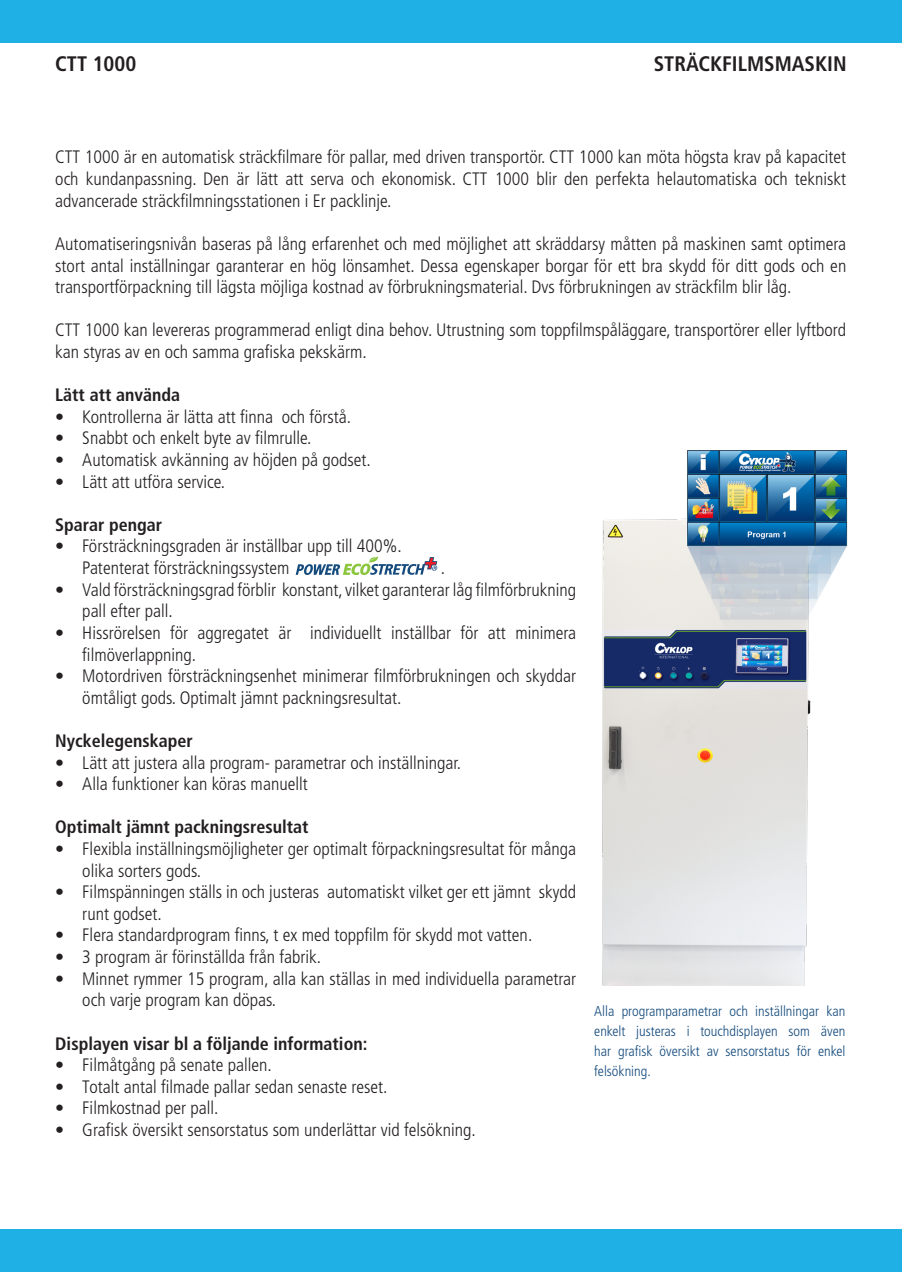
<style>
.page{position:relative;width:902px;height:1272px;background:#fff}
.page>*{position:absolute;margin:0;border:0;box-sizing:border-box;transform-origin:0 0}
.t1{font:700 condensed 21px "Frutiger LT Std";color:#231f20}
.t2{font:300 condensed 18px/21.6px "Frutiger LT Std";color:#231f20}
.t3{font:700 condensed 18px "Frutiger LT Std";color:#231f20}
.Burtech_manualer_vit{font:300 condensed 14.25px/20px "Frutiger LT Std";color:#144a7c;text-align:justify}
</style>
<div class="page">
<div style="left:0;top:1229px;width:901px;height:42px;background:#1fb0e6"></div>
<div style="left:0;top:0;width:901px;height:43px;background:#1fb0e6"></div>
<hr style="left:901px;top:1229px;width:1px;height:42px;background:#1fb0e6">
<hr style="left:901px;top:0;width:1px;height:43px;background:#1fb0e6">
<img style="left:602px;top:450px;width:246px;height:536px">
<svg style="left:296px;top:556px;width:141px;height:19px"></svg>
<p class="t1" style="left:55px;top:51px;width:83px">CTT 1000</p>
<p class="t1" style="left:653px;top:51px;width:194px">STRÄCKFILMSMASKIN</p>
<p class="t2" style="left:55px;top:147px;width:792px;text-align:justify">CTT 1000 är en automatisk sträckfilmare för pallar, med driven transportör. CTT 1000 kan möta högsta krav på kapacitet och kundanpassning. Den är lätt att serva och ekonomisk. CTT 1000 blir den perfekta helautomatiska och tekniskt advancerade sträckfilmningsstationen i Er packlinje.</p>
<p class="t2" style="left:55px;top:233px;width:792px;text-align:justify">Automatiseringsnivån baseras på lång erfarenhet och med möjlighet att skräddarsy måtten på maskinen samt optimera stort antal inställningar garanterar en hög lönsamhet. Dessa egenskaper borgar för ett bra skydd för ditt gods och en transportförpackning till lägsta möjliga kostnad av förbrukningsmaterial. Dvs förbrukningen av sträckfilm blir låg.</p>
<p class="t2" style="left:55px;top:319px;width:792px">CTT 1000 kan levereras programmerad enligt dina behov. Utrustning som toppfilmspåläggare, transportörer eller lyftbord kan styras av en och samma grafiska pekskärm.</p>
<p class="t3" style="left:55px;top:384px;width:126px">Lätt att använda</p>
<p class="t2" style="left:55px;top:406px;width:297px">• Kontrollerna är lätta att finna och förstå.</p>
<p class="t2" style="left:55px;top:427px;width:257px">• Snabbt och enkelt byte av filmrulle.</p>
<p class="t2" style="left:55px;top:449px;width:317px">• Automatisk avkänning av höjden på godset.</p>
<p class="t2" style="left:55px;top:471px;width:171px">• Lätt att utföra service.</p>
<p class="t3" style="left:55px;top:514px;width:108px">Sparar pengar</p>
<p class="t2" style="left:82px;top:535px;width:321px;text-indent:-27px">• Försträckningsgraden är inställbar upp till 400%.<br>Patenterat försträckningssystem</p>
<p class="t2" style="left:441px;top:557px;width:6px">.</p>
<p class="t2" style="left:82px;top:579px;width:495px;text-indent:-27px">• Vald försträckningsgrad förblir konstant, vilket garanterar låg filmförbrukning pall efter pall.</p>
<p class="t2" style="left:82px;top:622px;width:495px;text-indent:-27px">• Hissrörelsen för aggregatet är individuellt inställbar för att minimera filmöverlappning.</p>
<p class="t2" style="left:82px;top:665px;width:495px;text-indent:-27px">• Motordriven försträckningsenhet minimerar filmförbrukningen och skyddar ömtåligt gods. Optimalt jämnt packningsresultat.</p>
<p class="t3" style="left:55px;top:730px;width:139px">Nyckelegenskaper</p>
<p class="t2" style="left:55px;top:751px;width:407px">• Lätt att justera alla program- parametrar och inställningar.</p>
<p class="t2" style="left:55px;top:773px;width:254px">• Alla funktioner kan köras manuellt</p>
<p class="t3" style="left:55px;top:816px;width:254px">Optimalt jämnt packningsresultat</p>
<p class="t2" style="left:82px;top:838px;width:495px;text-indent:-27px">• Flexibla inställningsmöjligheter ger optimalt förpackningsresultat för många olika sorters gods.</p>
<p class="t2" style="left:82px;top:881px;width:495px;text-indent:-27px">• Filmspänningen ställs in och justeras automatiskt vilket ger ett jämnt skydd runt godset.</p>
<p class="t2" style="left:55px;top:924px;width:478px">• Flera standardprogram finns, t ex med toppfilm för skydd mot vatten.</p>
<p class="t2" style="left:55px;top:946px;width:267px">• 3 program är förinställda från fabrik.</p>
<p class="t2" style="left:82px;top:967px;width:495px;text-indent:-27px">• Minnet rymmer 15 program, alla kan ställas in med individuella parametrar och varje program kan döpas.</p>
<p class="t3" style="left:55px;top:1032px;width:313px">Displayen visar bl a följande information:</p>
<p class="t2" style="left:55px;top:1054px;width:218px">• Filmåtgång på senate pallen.</p>
<p class="t2" style="left:55px;top:1075px;width:333px">• Totalt antal filmade pallar sedan senaste reset.</p>
<p class="t2" style="left:55px;top:1097px;width:165px">• Filmkostnad per pall.</p>
<p class="t2" style="left:55px;top:1119px;width:422px">• Grafisk översikt sensorstatus som underlättar vid felsökning.</p>
<p class="Burtech_manualer_vit" style="left:594px;top:1001px;width:252px">Alla programparametrar och inställningar kan enkelt justeras i touchdisplayen som även har grafisk översikt av sensorstatus för enkel felsökning.</p>
</div>
